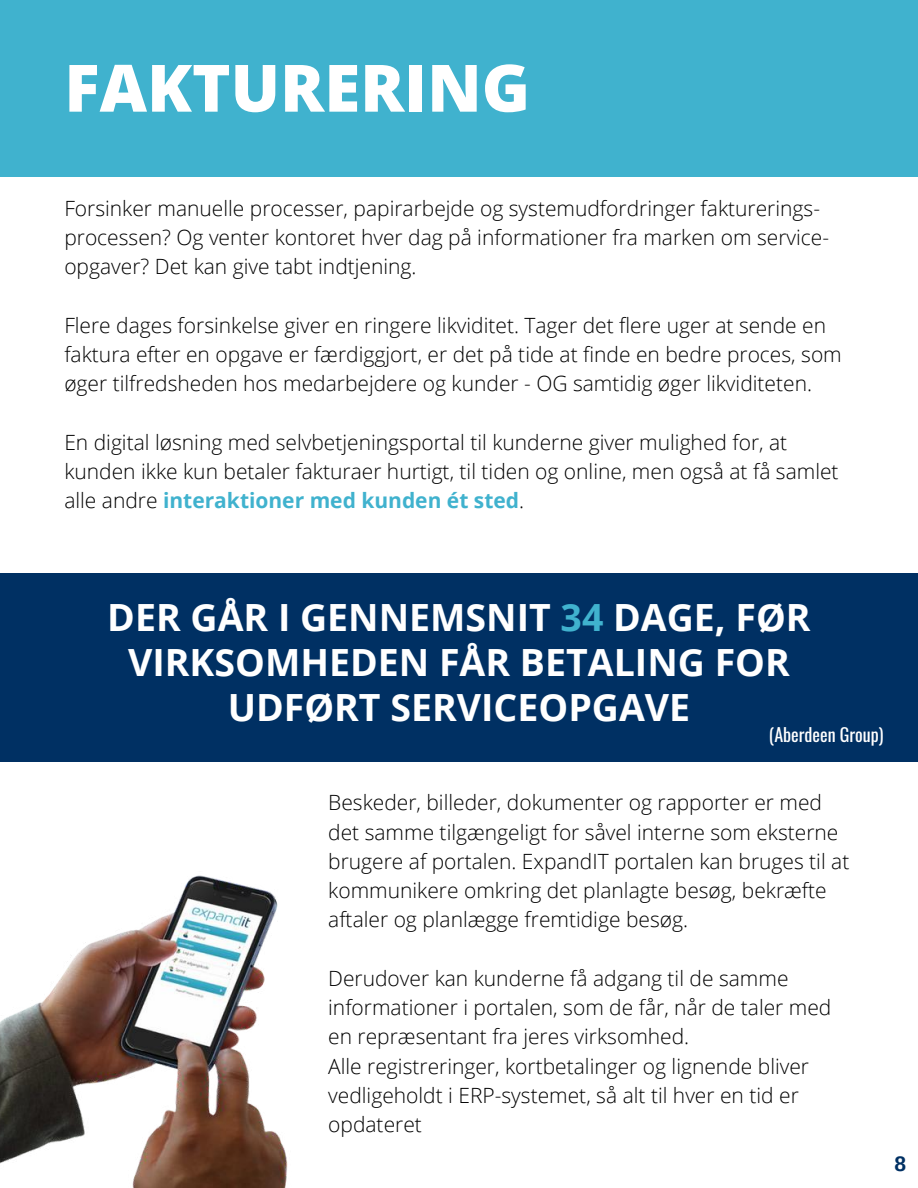
<style>
.page{position:relative;width:918px;height:1188px;background:#fff}
.page>*{position:absolute;margin:0;border:0;box-sizing:border-box;transform-origin:0 0}
.t1{font:800 65.4px "Open Sans";color:#fff}
.t2{font:700 37.5px/45px "Open Sans";color:#fff;text-align:center}
.t3{font:300 21px/29.2px "Open Sans";color:#000}
.t4{font:700 21px "Arimo";color:#003063}
.t5{font:18px "Oswald";color:#fff}
.s1{font-weight:700;color:#40b2ce}
.s2{color:#40b2ce}
</style>
<div class="page">
<div style="left:0;top:0;width:918px;height:177px;background:#40b2ce"></div>
<img style="left:0;top:875px;width:288px;height:313px">
<div style="left:0;top:573px;width:918px;height:189px;background:#003063"></div>
<h1 class="t1" style="left:64px;top:42px;width:467px">FAKTURERING</h1>
<p class="t3" style="left:64px;top:193px;width:766px">Forsinker manuelle processer, papirarbejde og systemudfordringer fakturerings&shy;processen? Og venter kontoret hver dag på informationer fra marken om service&shy;opgaver? Det kan give tabt indtjening.</p>
<p class="t3" style="left:64px;top:310px;width:779px">Flere dages forsinkelse giver en ringere likviditet. Tager det flere uger at sende en faktura efter en opgave er færdiggjort, er det på tide at finde en bedre proces, som øger tilfredsheden hos medarbejdere og kunder - OG samtidig øger likviditeten.</p>
<p class="t3" style="left:64px;top:427px;width:776px">En digital løsning med selvbetjeningsportal til kunderne giver mulighed for, at kunden ikke kun betaler fakturaer hurtigt, til tiden og online, men også at få samlet alle andre <span class="s1">interaktioner med kunden ét sted</span>.</p>
<h2 class="t2" style="left:107px;top:594px;width:705px">DER GÅR I GENNEMSNIT <span class="s2">34</span> DAGE, FØR<br>VIRKSOMHEDEN FÅR BETALING FOR<br>UDFØRT SERVICEOPGAVE</h2>
<p class="t5" style="left:769px;top:721px;width:116px">(Aberdeen Group)</p>
<p class="t3" style="left:328px;top:788px;width:523px">Beskeder, billeder, dokumenter og rapporter er med det samme tilgængeligt for såvel interne som eksterne brugere af portalen. ExpandIT portalen kan bruges til at kommunikere omkring det planlagte besøg, bekræfte aftaler og planlægge fremtidige besøg.</p>
<p class="t3" style="left:328px;top:963px;width:505px">Derudover kan kunderne få adgang til de samme informationer i portalen, som de får, når de taler med en repræsentant fra jeres virksomhed.<br>Alle registreringer, kortbetalinger og lignende bliver vedligeholdt i ERP-systemet, så alt til hver en tid er opdateret</p>
<p class="t4" style="left:895px;top:1152px;width:13px">8</p>
</div>
